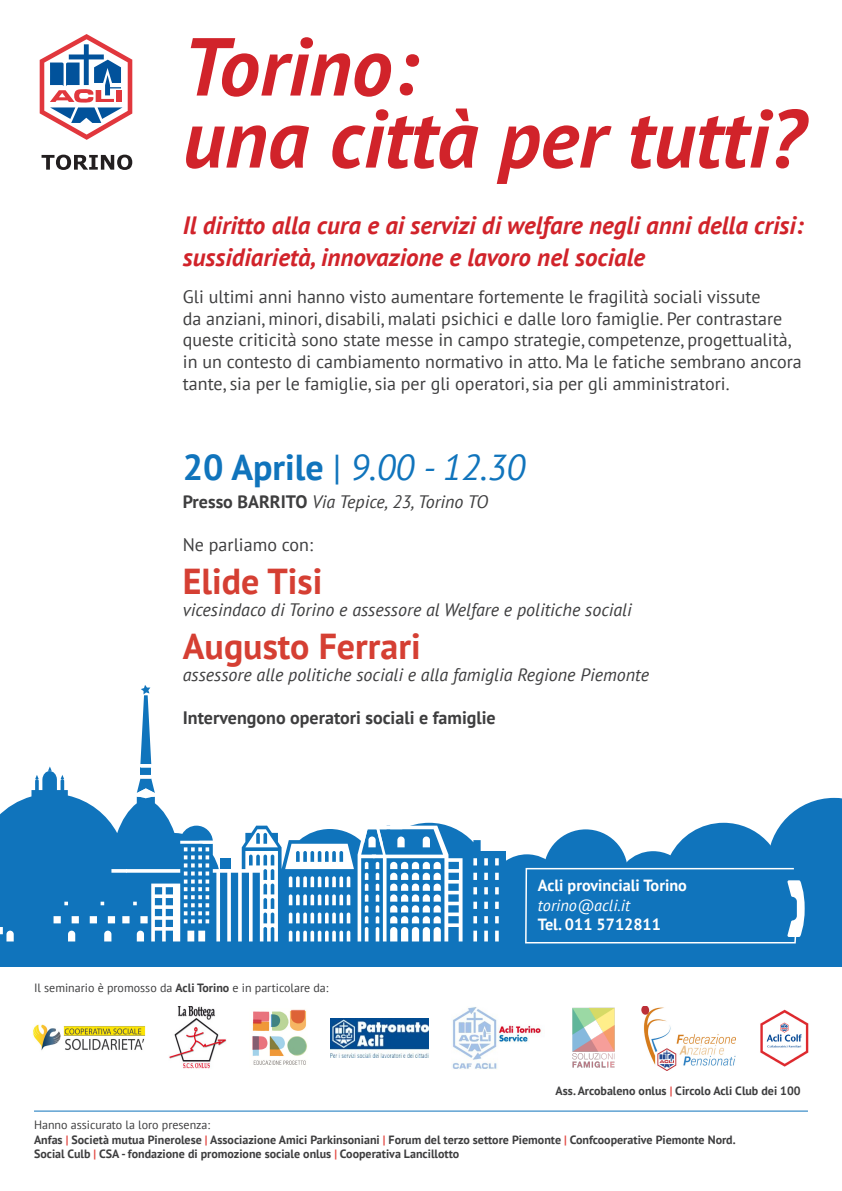
<style>
.page{position:relative;width:842px;height:1191px;background:#fff}
.page>*{position:absolute;margin:0;border:0;box-sizing:border-box;transform-origin:0 0}
.t1{font:italic 700 82px/72px "PT Sans";color:#d1232a}
.t2{font:700 36px "PT Sans";color:#d53f33}
.t3{font:italic 36px "PT Sans";color:#1074bc}
.t4{font:italic 700 25px/32px "PT Sans";color:#d1232a}
.t5{font:18px/21.6px "PT Sans";color:#3e3e3f}
.t6{font:italic 18px "PT Sans";color:#3e3e3f}
.t7{font:700 18px "PT Sans";color:#3e3e3f}
.t8{font:700 16.2px "PT Sans";color:#fff}
.t9{font:italic 16.2px "PT Sans";color:#fff}
.t10{font:700 12px/14.4px "PT Sans";color:#3e3e3f}
.t11{font:12px "PT Sans";color:#3e3e3f}
.s1{font-weight:700;font-style:normal}
.s2{font-style:normal}
.s3{font-weight:700}
.s4{color:#e4504a}
.s5{font-weight:400}
</style>
<div class="page">
<svg style="left:0;top:851px;width:842px;height:91px;background:#237fc1"></svg>
<svg style="left:544px;top:797px;width:298px;height:134px;fill:#1074bc"></svg>
<svg style="left:140px;top:685px;width:11px;height:79px"></svg>
<svg style="left:0;top:766px;width:499px;height:175px"></svg>
<div style="left:0;top:942px;width:842px;height:25px;background:#1074bc"></div>
<svg style="left:524px;top:867px;width:281px;height:77px;background:#217dc0"></svg>
<img style="left:760px;top:1009px;width:49px;height:58px">
<img style="left:641px;top:1006px;width:94px;height:64px">
<img style="left:572px;top:1007px;width:43px;height:61px">
<img style="left:331px;top:1019px;width:97px;height:38px">
<img style="left:452px;top:1007px;width:90px;height:62px">
<img style="left:33px;top:1024px;width:112px;height:26px">
<img style="left:169px;top:1006px;width:58px;height:63px">
<img style="left:252px;top:1009px;width:55px;height:56px">
<hr style="left:34px;top:1110px;width:774px;height:1px;background:#1074bc">
<svg style="left:40px;top:34px;width:92px;height:106px"></svg>
<svg style="left:42px;top:155px;width:90px;height:15px"></svg>
<h1 class="t1" style="left:183px;top:29px;width:623px">Torino:<br>una città per tutti?</h1>
<h3 class="t4" style="left:183px;top:208px;width:622px">Il diritto alla cura e ai servizi di welfare negli anni della crisi: sussidiarietà, innovazione e lavoro nel sociale</h3>
<p class="t5" style="left:183px;top:285px;width:620px">Gli ultimi anni hanno visto aumentare fortemente le fragilità sociali vissute<br>da anziani, minori, disabili, malati psichici e dalle loro famiglie. Per contrastare queste criticità sono state messe in campo strategie, competenze, progettualità, in un contesto di cambiamento normativo in atto. Ma le fatiche sembrano ancora tante, sia per le famiglie, sia per gli operatori, sia per gli amministratori.</p>
<h2 class="t3" style="left:183px;top:444px;width:344px"><span class="s1">20 Aprile</span> <span class="s2">|</span> 9.00 - 12.30</h2>
<p class="t6" style="left:183px;top:490px;width:307px"><span class="s1">Presso BARRITO</span> Via Tepice, 23, Torino TO</p>
<p class="t5" style="left:183px;top:533px;width:132px">Ne parliamo con:</p>
<h2 class="t2" style="left:183px;top:558px;width:141px">Elide Tisi</h2>
<p class="t6" style="left:183px;top:598px;width:450px">vicesindaco di Torino e assessore al Welfare e politiche sociali</p>
<h2 class="t2" style="left:183px;top:622px;width:239px">Augusto Ferrari</h2>
<p class="t6" style="left:183px;top:663px;width:468px">assessore alle politiche sociali e alla famiglia Regione Piemonte</p>
<p class="t7" style="left:183px;top:706px;width:314px">Intervengono operatori sociali e famiglie</p>
<p class="t11" style="left:34px;top:980px;width:296px">Il seminario è promosso da <span class="s3">Acli Torino</span> e in particolare da:</p>
<p class="t8" style="left:538px;top:875px;width:151px">Acli provinciali Torino</p>
<p class="t9" style="left:538px;top:894px;width:94px">torino@acli.it</p>
<p class="t8" style="left:538px;top:913px;width:125px">Tel. 011 5712811</p>
<p class="t10" style="left:556px;top:1083px;width:247px">Ass. Arcobaleno onlus <span class="s4">|</span> Circolo Acli Club dei 100</p>
<p class="t10" style="left:34px;top:1117px;width:703px"><span class="s5">Hanno assicurato la loro presenza:<br></span>Anfas <span class="s4">|</span> Società mutua Pinerolese <span class="s4">|</span> Associazione Amici Parkinsoniani <span class="s4">|</span> Forum del terzo settore Piemonte <span class="s4">|</span> Confcooperative Piemonte Nord.<br>Social Culb <span class="s4">|</span> CSA - fondazione di promozione sociale onlus <span class="s4">|</span> Cooperativa Lancillotto</p>
</div>
